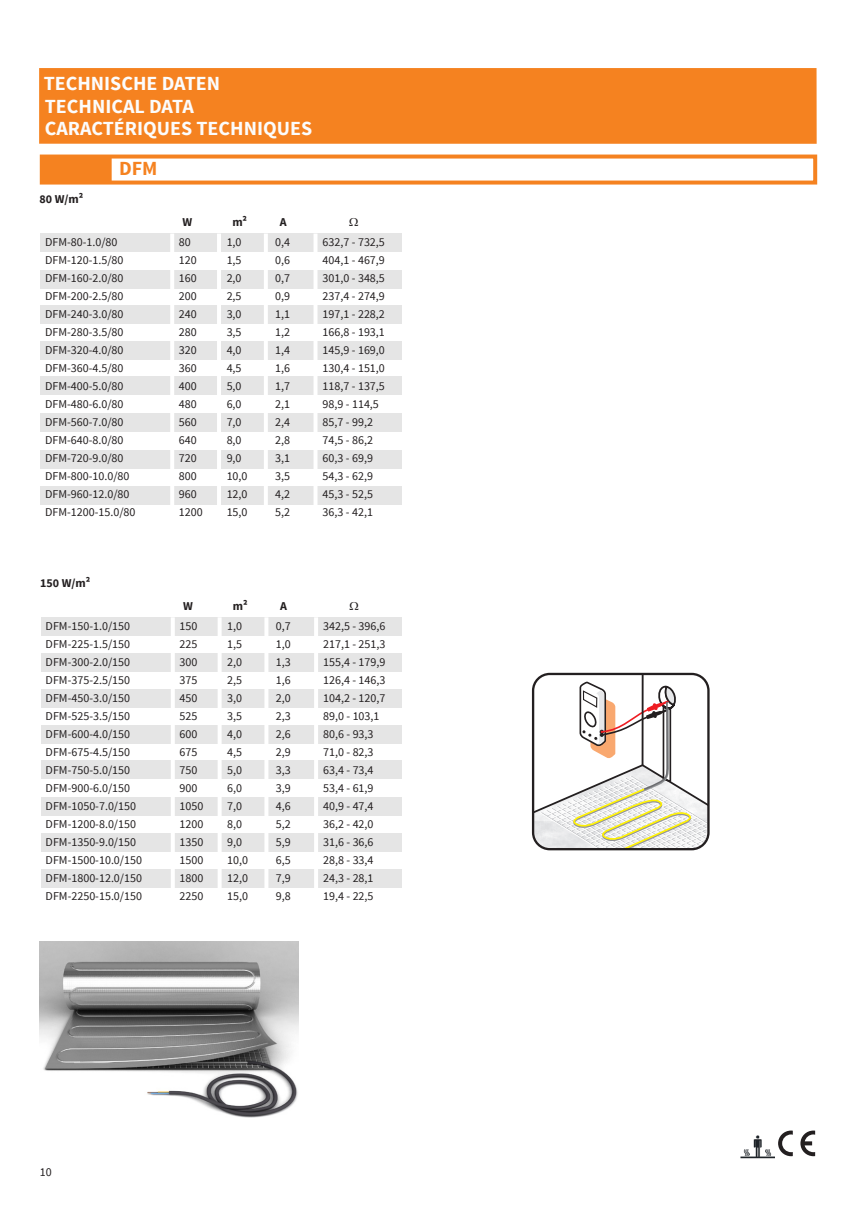
<style>
.page{position:relative;width:857px;height:1225px;background:#fff}
.page>*{position:absolute;margin:0;border:0;box-sizing:border-box;transform-origin:0 0}
.t1{font:700 20px/22.6px "Source Sans Pro";color:#fcfcfc}
.t2{font:700 20px "Source Sans Pro";color:#f58220}
.t3{font:12px/18px "Source Sans Pro";color:#231f20}
.t4{font:700 12px "Source Sans Pro";color:#231f20}
</style>
<div class="page">
<div style="left:40px;top:154px;width:776px;height:30px;border:4px solid #f58220"></div>
<div style="left:42px;top:155px;width:70px;height:28px;background:#f58220"></div>
<img style="left:40px;top:941px;width:259px;height:176px">
<img style="left:740px;top:1135px;width:33px;height:23px">
<svg style="left:778px;top:1130px;width:14px;height:26px"></svg>
<svg style="left:800px;top:1130px;width:14px;height:26px"></svg>
<div style="left:39px;top:68px;width:777px;height:76px;background:#f58220"></div>
<svg style="left:534px;top:680px;width:174px;height:169px"></svg>
<hr style="left:641px;top:674px;width:2px;height:91px;background:#231f20">
<div style="left:531px;top:673px;width:178px;height:177px;border:2px solid #231f20;border-radius:17px"></div>
<h1 class="t1" style="left:44px;top:73px;width:270px">TECHNISCHE DATEN<br>TECHNICAL DATA<br>CARACTÉRIQUES TECHNIQUES</h1>
<h1 class="t2" style="left:119px;top:156px;width:40px">DFM</h1>
<p class="t4" style="left:40px;top:191px;width:45px">80 W/m²</p>
<p class="t3" style="left:45px;top:233px;width:92px">DFM-80-1.0/80<br>DFM-120-1.5/80<br>DFM-160-2.0/80<br>DFM-200-2.5/80<br>DFM-240-3.0/80<br>DFM-280-3.5/80<br>DFM-320-4.0/80<br>DFM-360-4.5/80<br>DFM-400-5.0/80<br>DFM-480-6.0/80<br>DFM-560-7.0/80<br>DFM-640-8.0/80<br>DFM-720-9.0/80<br>DFM-800-10.0/80<br>DFM-960-12.0/80<br>DFM-1200-15.0/80</p>
<p class="t4" style="left:182px;top:215px;width:11px">W</p>
<p class="t4" style="left:232px;top:215px;width:16px">m²</p>
<p class="t4" style="left:279px;top:215px;width:8px">A</p>
<p class="t3" style="left:179px;top:233px;width:25px">80<br>120<br>160<br>200<br>240<br>280<br>320<br>360<br>400<br>480<br>560<br>640<br>720<br>800<br>960<br>1200</p>
<p class="t3" style="left:226px;top:233px;width:22px">1,0<br>1,5<br>2,0<br>2,5<br>3,0<br>3,5<br>4,0<br>4,5<br>5,0<br>6,0<br>7,0<br>8,0<br>9,0<br>10,0<br>12,0<br>15,0</p>
<p class="t3" style="left:275px;top:233px;width:16px;text-align:justify">0,4<br>0,6<br>0,7<br>0,9<br>1,1<br>1,2<br>1,4<br>1,6<br>1,7<br>2,1<br>2,4<br>2,8<br>3,1<br>3,5<br>4,2<br>5,2</p>
<p class="t3" style="left:322px;top:233px;width:64px">632,7 - 732,5<br>404,1 - 467,9<br>301,0 - 348,5<br>237,4 - 274,9<br>197,1 - 228,2<br>166,8 - 193,1<br>145,9 - 169,0<br>130,4 - 151,0<br>118,7 - 137,5<br>98,9 - 114,5<br>85,7 - 99,2<br>74,5 - 86,2<br>60,3 - 69,9<br>54,3 - 62,9<br>45,3 - 52,5<br>36,3 - 42,1</p>
<p class="t4" style="left:40px;top:575px;width:52px">150 W/m²</p>
<p class="t3" style="left:46px;top:617px;width:98px">DFM-150-1.0/150<br>DFM-225-1.5/150<br>DFM-300-2.0/150<br>DFM-375-2.5/150<br>DFM-450-3.0/150<br>DFM-525-3.5/150<br>DFM-600-4.0/150<br>DFM-675-4.5/150<br>DFM-750-5.0/150<br>DFM-900-6.0/150<br>DFM-1050-7.0/150<br>DFM-1200-8.0/150<br>DFM-1350-9.0/150<br>DFM-1500-10.0/150<br>DFM-1800-12.0/150<br>DFM-2250-15.0/150</p>
<p class="t4" style="left:183px;top:598px;width:11px">W</p>
<p class="t4" style="left:233px;top:598px;width:16px">m²</p>
<p class="t4" style="left:280px;top:598px;width:8px">A</p>
<p class="t3" style="left:179px;top:617px;width:25px">150<br>225<br>300<br>375<br>450<br>525<br>600<br>675<br>750<br>900<br>1050<br>1200<br>1350<br>1500<br>1800<br>2250</p>
<p class="t3" style="left:227px;top:617px;width:22px">1,0<br>1,5<br>2,0<br>2,5<br>3,0<br>3,5<br>4,0<br>4,5<br>5,0<br>6,0<br>7,0<br>8,0<br>9,0<br>10,0<br>12,0<br>15,0</p>
<p class="t3" style="left:275px;top:617px;width:16px;text-align:justify">0,7<br>1,0<br>1,3<br>1,6<br>2,0<br>2,3<br>2,6<br>2,9<br>3,3<br>3,9<br>4,6<br>5,2<br>5,9<br>6,5<br>7,9<br>9,8</p>
<p class="t3" style="left:323px;top:617px;width:64px">342,5 - 396,6<br>217,1 - 251,3<br>155,4 - 179,9<br>126,4 - 146,3<br>104,2 - 120,7<br>89,0 - 103,1<br>80,6 - 93,3<br>71,0 - 82,3<br>63,4 - 73,4<br>53,4 - 61,9<br>40,9 - 47,4<br>36,2 - 42,0<br>31,6 - 36,6<br>28,8 - 33,4<br>24,3 - 28,1<br>19,4 - 22,5</p>
<p class="t3" style="left:40px;top:1162px;width:13px">10</p>
</div>
